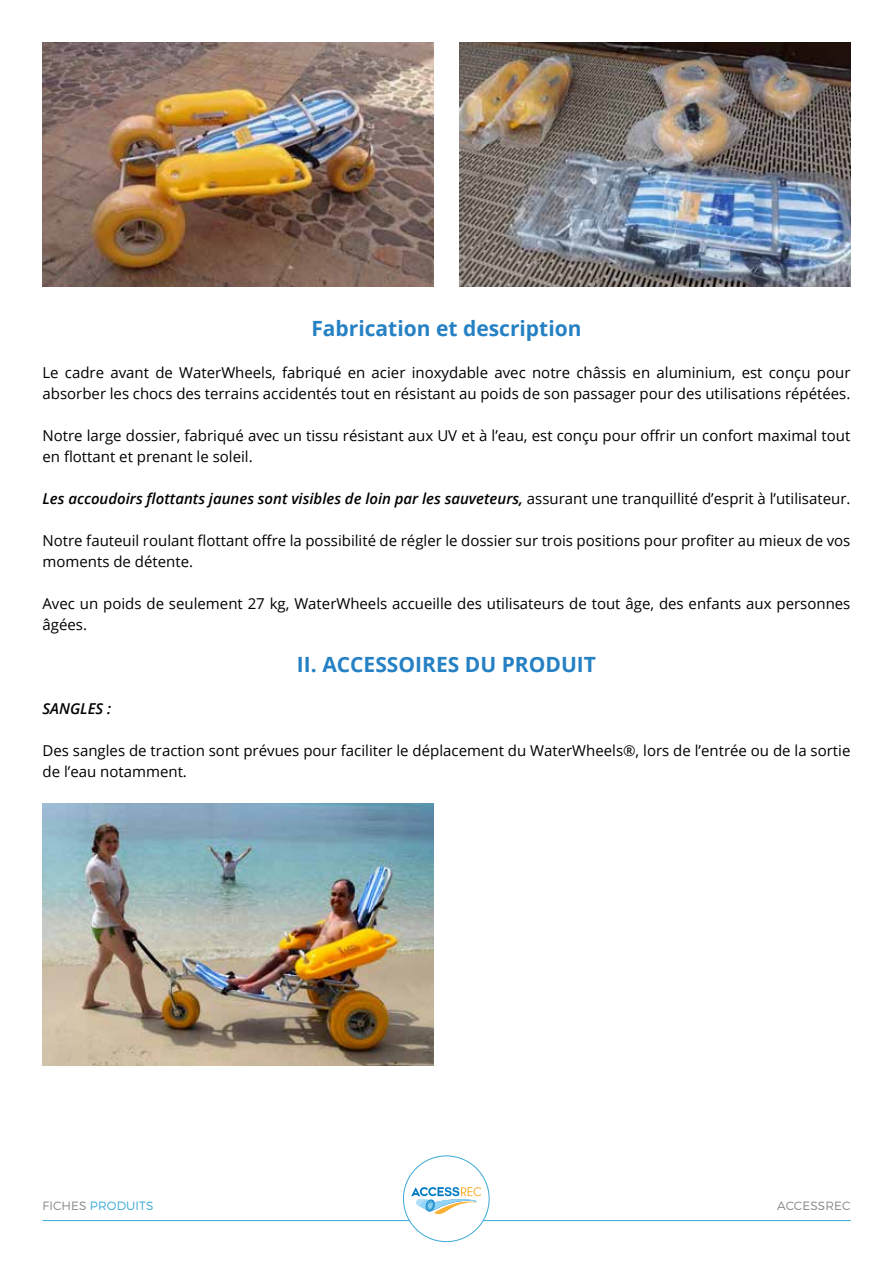
<style>
.page{position:relative;width:893px;height:1263px;background:#fff}
.page>*{position:absolute;margin:0;border:0;box-sizing:border-box;transform-origin:0 0}
.t1{font:700 21px "Open Sans";color:#2581c4}
.t2{font:15px/21px "Open Sans";color:#000}
.t3{font:italic 600 15px "Open Sans";color:#000}
.t4{font:300 12px "Montserrat";letter-spacing:.01em;color:#3ba9d5}
.t5{font:300 12px "Montserrat";letter-spacing:.01em;color:#878787}
.s1{font-weight:400;font-style:normal}
.s2{color:#878787}
</style>
<div class="page">
<hr style="left:43px;top:1220px;width:808px;height:1px;background:#3ba9d5">
<div style="left:403px;top:1156px;width:86px;height:85px;background:#fff;border-radius:50%"></div>
<svg style="left:411px;top:1187px;width:70px;height:27px"></svg>
<img style="left:43px;top:804px;width:391px;height:262px">
<img style="left:43px;top:43px;width:391px;height:244px">
<img style="left:459px;top:43px;width:391px;height:244px">
<h1 class="t1" style="left:311px;top:314px;width:272px">Fabrication et description</h1>
<p class="t2" style="left:43px;top:362px;width:809px">Le cadre avant de WaterWheels, fabriqué en acier inoxydable avec notre châssis en aluminium, est conçu pour absorber les chocs des terrains accidentés tout en résistant au poids de son passager pour des utilisations répétées.</p>
<p class="t2" style="left:43px;top:425px;width:809px">Notre large dossier, fabriqué avec un tissu résistant aux UV et à l’eau, est conçu pour offrir un confort maximal tout en flottant et prenant le soleil.</p>
<p class="t3" style="left:43px;top:488px;width:809px">Les accoudoirs flottants jaunes sont visibles de loin par les sauveteurs, <span class="s1">assurant une tranquillité d’esprit à l’utilisateur.</span></p>
<p class="t2" style="left:42px;top:530px;width:809px">Notre fauteuil roulant flottant offre la possibilité de régler le dossier sur trois positions pour profiter au mieux de vos moments de détente.</p>
<p class="t2" style="left:42px;top:593px;width:809px">Avec un poids de seulement 27 kg, WaterWheels accueille des utilisateurs de tout âge, des enfants aux personnes âgées.</p>
<h1 class="t1" style="left:297px;top:650px;width:300px">II. ACCESSOIRES DU PRODUIT</h1>
<p class="t3" style="left:43px;top:698px;width:70px">SANGLES :</p>
<p class="t2" style="left:43px;top:740px;width:809px">Des sangles de traction sont prévues pour faciliter le déplacement du WaterWheels®, lors de l’entrée ou de la sortie de l’eau notamment.</p>
<p class="t4" style="left:43px;top:1198px;width:112px"><span class="s2">FICHES</span> PRODUITS</p>
<p class="t5" style="left:777px;top:1199px;width:75px">ACCESSREC</p>
</div>
